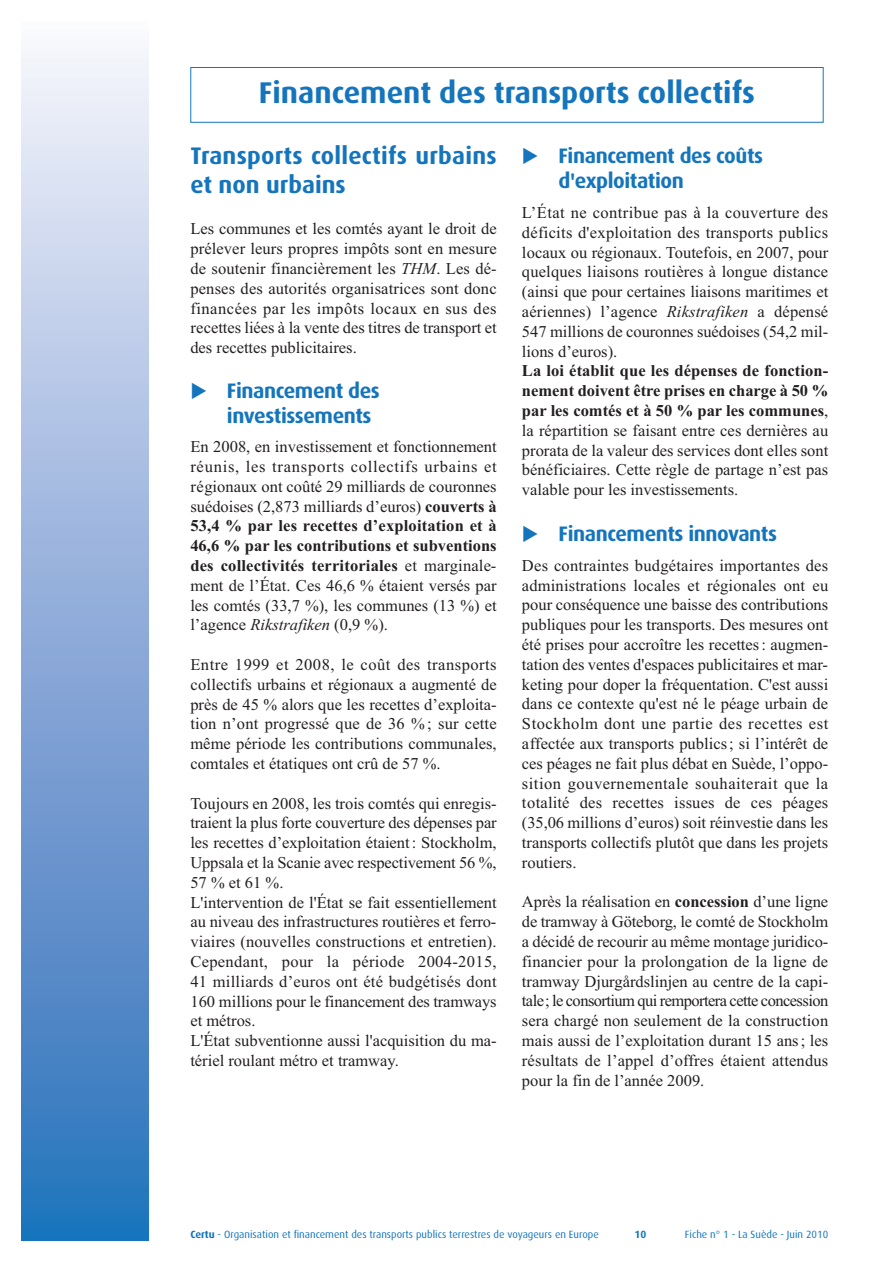
<style>
.page{position:relative;width:893px;height:1263px;background:#fff}
.page>*{position:absolute;margin:0;border:0;box-sizing:border-box;transform-origin:0 0}
.t1{font:700 30px "Dax OT";color:#1475bc}
.t2{font:700 24px/28.8px "Dax OT";letter-spacing:.01em;color:#1475bc}
.t3{font:700 21px/25.2px "Dax OT";letter-spacing:-.02em;color:#1475bc}
.t4{font:16.5px/19.8px "Times New Roman";color:#231f20;text-align:justify}
.t5{font:10.5px "Dax OT";color:#1475bc}
.t6{font:700 10.5px "Dax OT";color:#1475bc}
.s1{font-style:italic}
.s2{font-weight:700}
</style>
<div class="page">
<div style="left:21px;top:21px;width:128px;height:1220px;background:linear-gradient(to bottom,#f8f2fb,#256db9)"></div>
<div style="left:190px;top:67px;width:633px;height:56px;border:1px solid #1475bc"></div>
<h1 class="t1" style="left:259px;top:79px;width:497px">Financement des transports collectifs</h1>
<h2 class="t2" style="left:190px;top:143px;width:308px">Transports collectifs urbains et non urbains</h2>
<p class="t4" style="left:190px;top:221px;width:308px">Les communes et les comtés ayant le droit de prélever leurs propres impôts sont en mesure de soutenir financièrement les <span class="s1">THM</span>. Les dé&shy;penses des autorités organisatrices sont donc financées par les impôts locaux en sus des recettes liées à la vente des titres de transport et des recettes publicitaires.</p>
<p class="t3" style="left:227px;top:379px;width:154px">Financement des investissements</p>
<p class="t4" style="left:190px;top:438px;width:308px">En 2008, en investissement et fonctionnement réunis, les transports collectifs urbains et régionaux ont coûté 29 milliards de couronnes suédoises (2,873 milliards d’euros) <span class="s2">couverts à 53,4 % par les recettes d’exploitation et à 46,6 % par les contributions et subventions des collectivités territoriales</span> et marginale&shy;ment de l’État. Ces 46,6 % étaient versés par les comtés (33,7 %), les communes (13 %) et l’agence <span class="s1">Rikstrafiken</span> (0,9 %).</p>
<p class="t4" style="left:190px;top:656px;width:308px">Entre 1999 et 2008, le coût des transports collectifs urbains et régionaux a augmenté de près de 45 % alors que les recettes d’exploita&shy;tion n’ont progressé que de 36 % ; sur cette même période les contributions communales, comtales et étatiques ont crû de 57 %.</p>
<p class="t4" style="left:190px;top:795px;width:308px;text-align:left">Toujours en 2008, les trois comtés qui enregis&shy;traient la plus forte couverture des dépenses par les recettes d’exploitation étaient : Stockholm, Uppsala et la Scanie avec respectivement 56 %, 57 % et 61 %.<br>L'intervention de l'État se fait essentiellement au niveau des infrastructures routières et ferro&shy;viaires (nouvelles constructions et entretien).<br>Cependant, pour la période 2004-2015, 41 milliards d’euros ont été budgétisés dont 160 millions pour le financement des tramways et métros.<br>L'État subventionne aussi l'acquisition du ma&shy;tériel roulant métro et tramway.</p>
<p class="t3" style="left:558px;top:145px;width:206px">Financement des coûts d'exploitation</p>
<p class="t4" style="left:522px;top:204px;width:308px">L’État ne contribue pas à la couverture des déficits d'exploitation des transports publics locaux ou régionaux. Toutefois, en 2007, pour quelques liaisons routières à longue distance (ainsi que pour certaines liaisons maritimes et aériennes) l’agence <span class="s1">Rikstrafiken</span> a dépensé 547 millions de couronnes suédoises (54,2 mil&shy;lions d’euros).</p>
<p class="t4" style="left:522px;top:362px;width:308px"><span class="s2">La loi établit que les dépenses de fonction&shy;nement doivent être prises en charge à 50 % par les comtés et à 50 % par les communes</span>, la répartition se faisant entre ces dernières au prorata de la valeur des services dont elles sont bénéficiaires. Cette règle de partage n’est pas valable pour les investissements.</p>
<p class="t3" style="left:558px;top:523px;width:220px">Financements innovants</p>
<p class="t4" style="left:522px;top:557px;width:308px">Des contraintes budgétaires importantes des administrations locales et régionales ont eu pour conséquence une baisse des contributions publiques pour les transports. Des mesures ont été prises pour accroître les recettes : augmen&shy;tation des ventes d'espaces publicitaires et mar&shy;keting pour doper la fréquentation. C'est aussi dans ce contexte qu'est né le péage urbain de Stockholm dont une partie des recettes est affectée aux transports publics; si l’intérêt de ces péages ne fait plus débat en Suède, l’oppo&shy;sition gouvernementale souhaiterait que la totalité des recettes issues de ces péages (35,06 millions d’euros) soit réinvestie dans les transports collectifs plutôt que dans les projets routiers.</p>
<p class="t4" style="left:522px;top:893px;width:308px">Après la réalisation en <span class="s2">concession</span> d’une ligne de tramway à Göteborg, le comté de Stockholm a décidé de recourir au même montage juridico&shy;financier pour la prolongation de la ligne de tramway Djurgårdslinjen au centre de la capi&shy;tale; le consortium qui remportera cette concession sera chargé non seulement de la construction mais aussi de l’exploitation durant 15 ans ; les résultats de l’appel d’offres étaient attendus pour la fin de l’année 2009.</p>
<p class="t5" style="left:190px;top:1230px;width:410px"><span class="s2">Certu</span> - Organisation et financement des transports publics terrestres de voyageurs en Europe</p>
<p class="t5" style="left:685px;top:1230px;width:145px">Fiche n° 1 - La Suède - Juin 2010</p>
<p class="t6" style="left:634px;top:1230px;width:13px">10</p>
</div>
